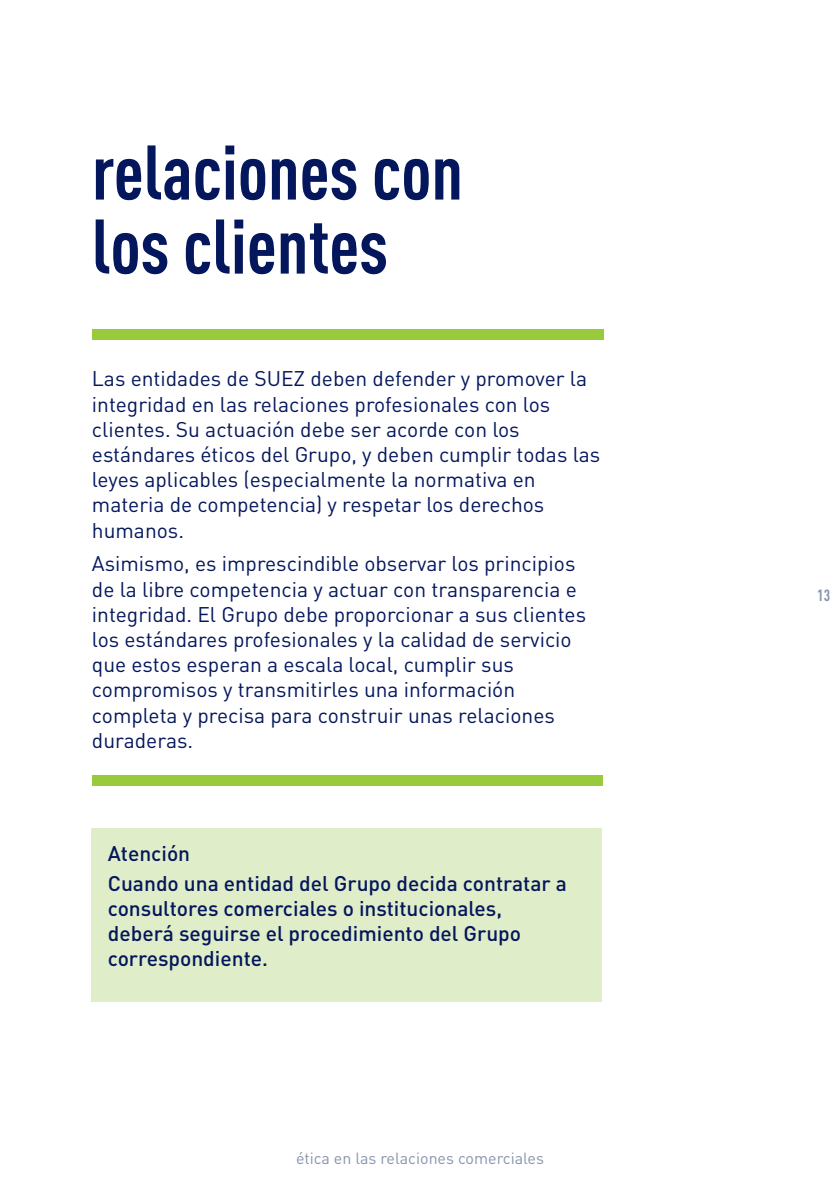
<style>
.page{position:relative;width:840px;height:1191px;background:#fff}
.page>*{position:absolute;margin:0;border:0;box-sizing:border-box;transform-origin:0 0}
.t1{font:700 76px/74px "DIN Cond";color:#04175c}
.t2{font:21px/25.2px "DIN";color:#04175c}
.t3{font:500 21px/25px "DIN";color:#04175c}
.t4{font:16px "DIN";color:#8894ad}
.t5{font:700 16px "DIN Cond";color:#8894ad}
</style>
<div class="page">
<div style="left:92px;top:329px;width:511px;height:10px;background:#99ca3b"></div>
<div style="left:92px;top:775px;width:510px;height:10px;background:#99ca3b"></div>
<div style="left:91px;top:828px;width:510px;height:173px;background:#e0edc9"></div>
<h1 class="t1" style="left:92px;top:133px;width:372px">relaciones con los clientes</h1>
<p class="t2" style="left:92px;top:366px;width:509px">Las entidades de SUEZ deben defender y promover la integridad en las relaciones profesionales con los clientes. Su actuación debe ser acorde con los estándares éticos del Grupo, y deben cumplir todas las leyes aplicables (especialmente la normativa en materia de competencia) y respetar los derechos humanos.</p>
<p class="t2" style="left:92px;top:551px;width:495px">Asimismo, es imprescindible observar los principios de la libre competencia y actuar con transparencia e integridad. El Grupo debe proporcionar a sus clientes los estándares profesionales y la calidad de servicio que estos esperan a escala local, cumplir sus compromisos y transmitirles una información completa y precisa para construir unas relaciones duraderas.</p>
<p class="t3" style="left:108px;top:837px;width:460px;line-height:30.6px">Atención<br>Cuando una entidad del Grupo decida contratar a</p>
<p class="t3" style="left:108px;top:895px;width:414px">consultores comerciales o institucionales, deberá seguirse el procedimiento del Grupo correspondiente.</p>
<p class="t4" style="left:296px;top:1147px;width:249px">ética en las relaciones comerciales</p>
<p class="t5" style="left:816px;top:586px;width:14px">13</p>
</div>
